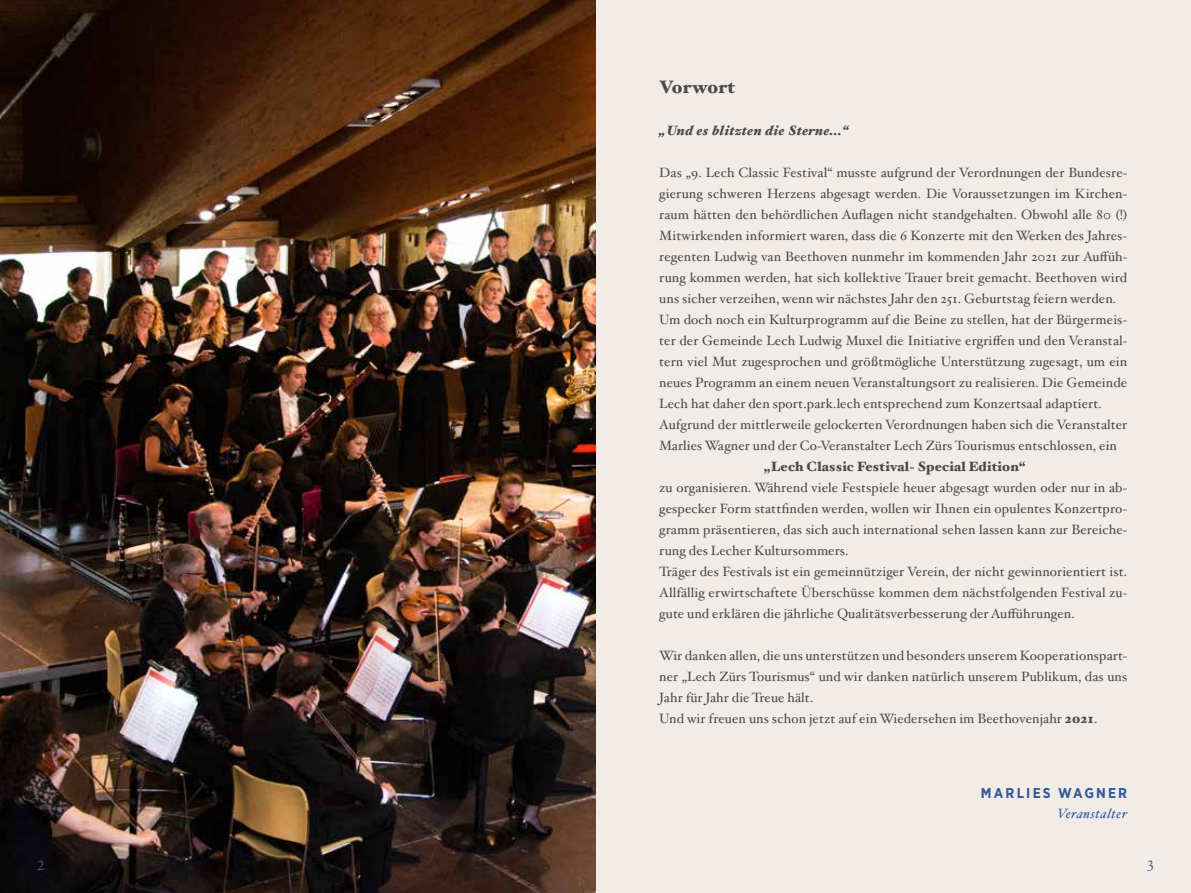
<style>
.page{position:relative;width:1191px;height:893px;background:#fff}
.page>*{position:absolute;margin:0;border:0;box-sizing:border-box;transform-origin:0 0}
.t1{font:18px "Hoefler Black Text Pro";letter-spacing:.01em;color:#4a4a49}
.t2{font:700 14.25px "Gotham Narrow";letter-spacing:.15em;color:#32599b}
.t3{font:13.5px/21px "Hoefler Text Pro";letter-spacing:.01em;color:#4a4a49}
.t4{font:13.5px "Hoefler Black Text Pro";letter-spacing:.01em;color:#4a4a49}
.t5{font:italic 13.5px "Hoefler Black Text Pro";letter-spacing:.01em;color:#4a4a49}
.t6{font:italic 13.5px "Hoefler Text Pro";letter-spacing:.05em;color:#32599b}
.t7{font:13.5px "Hoefler Text Pro";color:#32599b}
.s1{font-family:"Hoefler Black Text Pro"}
</style>
<div class="page">
<div style="left:595px;top:0;width:596px;height:893px;background:#f1ece8"></div>
<img style="left:0;top:0;width:595px;height:893px">
<h1 class="t1" style="left:659px;top:73px;width:77px">Vorwort</h1>
<p class="t5" style="left:659px;top:122px;width:192px">„Und es blitzten die Sterne…“</p>
<p class="t3" style="left:659px;top:161px;width:469px">Das „9. Lech Classic Festival“ musste aufgrund der Verordnungen der Bundesre&shy;gierung schweren Herzens abgesagt werden. Die Voraussetzungen im Kirchen&shy;raum hätten den behördlichen Auflagen nicht standgehalten. Obwohl alle 80 (!)<br>Mitwirkenden informiert waren, dass die 6 Konzerte mit den Werken des Jahres&shy;regenten Ludwig van Beethoven nunmehr im kommenden Jahr 2021 zur Auffüh&shy;rung kommen werden, hat sich kollektive Trauer breit gemacht. Beethoven wird uns sicher verzeihen, wenn wir nächstes Jahr den 251. Geburtstag feiern werden.<br>Um doch noch ein Kulturprogramm auf die Beine zu stellen, hat der Bürgermeis&shy;ter der Gemeinde Lech Ludwig Muxel die Initiative ergriffen und den Veranstal&shy;tern viel Mut zugesprochen und größtmögliche Unterstützung zugesagt, um ein neues Programm an einem neuen Veranstaltungsort zu realisieren. Die Gemeinde Lech hat daher den sport.park.lech entsprechend zum Konzertsaal adaptiert.<br>Aufgrund der mittlerweile gelockerten Verordnungen haben sich die Veranstalter Marlies Wagner und der Co-Veranstalter Lech Zürs Tourismus entschlossen, ein</p>
<p class="t4" style="left:763px;top:456px;width:264px">„Lech Classic Festival- Special Edition“</p>
<p class="t3" style="left:659px;top:476px;width:469px">zu organisieren. Während viele Festspiele heuer abgesagt wurden oder nur in ab&shy;gespecker Form stattfinden werden, wollen wir Ihnen ein opulentes Konzertpro&shy;gramm präsentieren, das sich auch international sehen lassen kann zur Bereiche&shy;rung des Lecher Kultursommers.<br>Träger des Festivals ist ein gemeinnütziger Verein, der nicht gewinnorientiert ist.<br>Allfällig erwirtschaftete Überschüsse kommen dem nächstfolgenden Festival zu&shy;gute und erklären die jährliche Qualitätsverbesserung der Aufführungen.</p>
<p class="t3" style="left:659px;top:645px;width:469px">Wir danken allen, die uns unterstützen und besonders unserem Kooperationspart&shy;ner „Lech Zürs Tourismus“ und wir danken natürlich unserem Publikum, das uns Jahr für Jahr die Treue hält.<br>Und wir freuen uns schon jetzt auf ein Wiedersehen im Beethovenjahr <span class="s1">2021</span>.</p>
<p class="t2" style="left:981px;top:784px;width:148px">MARLIES WAGNER</p>
<p class="t6" style="left:1057px;top:805px;width:71px">Veranstalter</p>
<p class="t7" style="left:37px;top:855px;width:9px">2</p>
<p class="t7" style="left:1147px;top:855px;width:8px">3</p>
</div>
